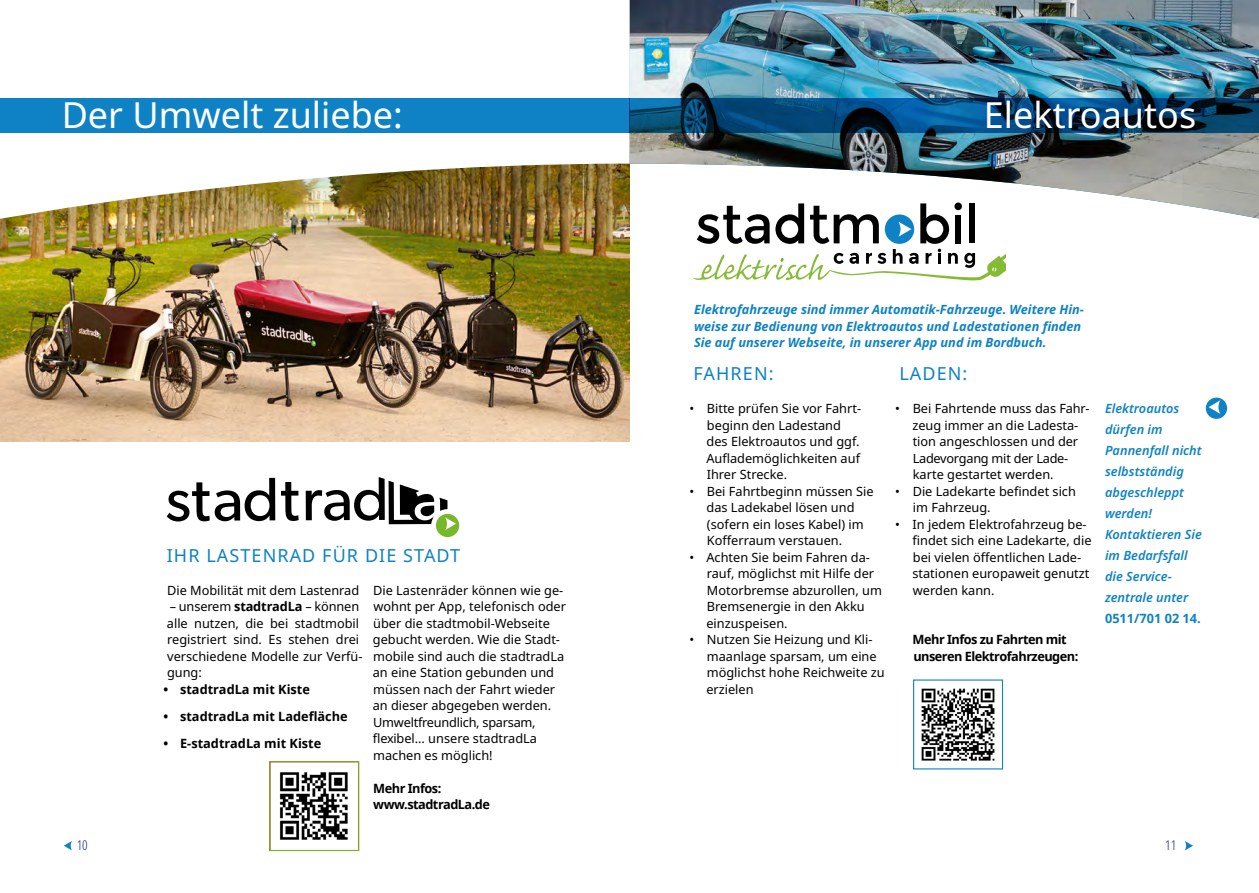
<style>
.page{position:relative;width:1259px;height:893px;background:#fff}
.page>*{position:absolute;margin:0;border:0;box-sizing:border-box;transform-origin:0 0}
.t1{font:36px "Noto Sans";color:#fff}
.t2{font:18px "Noto Sans";letter-spacing:.06em;color:#0e82c5}
.t3{font:300 extra-condensed 13.5px "Noto Sans";color:#283583}
.t4{font:12.75px/16.5px "Noto Sans";color:#000}
.t5{font:italic 700 12.75px/16.5px "Noto Sans";color:#0e82c5}
.t6{font:italic 600 12.75px/21px "Noto Sans";color:#0e82c5}
.t7{font:700 12.75px/16.5px "Noto Sans";letter-spacing:-.04em;color:#000}
.t8{font:700 12.75px "Noto Sans";color:#000}
.t9{font:700 12.75px "Noto Sans";color:#0e82c5}
.s1{font-weight:700}
</style>
<div class="page">
<svg style="left:64px;top:841px;width:8px;height:9px"></svg>
<svg style="left:1185px;top:841px;width:8px;height:9px"></svg>
<div style="left:1205px;top:398px;width:22px;height:21px;background:#0e82c5;border-radius:50%"></div>
<svg style="left:1208px;top:400px;width:12px;height:14px"></svg>
<img style="left:0;top:221px;width:629px;height:221px">
<img style="left:629px;top:0;width:630px;height:218px">
<img style="left:0;top:98px;width:629px;height:123px">
<div style="left:0;top:99px;width:629px;height:34px;background:#0e82c5"></div>
<svg style="left:167px;top:478px;width:108px;height:43px"></svg>
<svg style="left:281px;top:482px;width:18px;height:39px"></svg>
<div style="left:436px;top:514px;width:23px;height:23px;background:#76b82a;border-radius:50%"></div>
<svg style="left:306px;top:477px;width:150px;height:53px"></svg>
<img style="left:280px;top:772px;width:68px;height:68px">
<div style="left:269px;top:761px;width:90px;height:90px;border:1px solid #76b82a"></div>
<img style="left:921px;top:688px;width:74px;height:73px">
<div style="left:913px;top:679px;width:90px;height:90px;border:1px solid #0e82c5"></div>
<svg style="left:629px;top:99px;width:630px;height:34px;background:#033e69"></svg>
<svg style="left:693px;top:203px;width:312px;height:77px"></svg>
<h1 class="t1" style="left:62px;top:89px;width:343px">Der Umwelt zuliebe:</h1>
<h1 class="t1" style="left:984px;top:89px;width:214px">Elektroautos</h1>
<h2 class="t2" style="left:167px;top:543px;width:295px">IHR LASTENRAD FÜR DIE STADT</h2>
<p class="t4" style="left:167px;top:582px;width:193px">Die Mobilität mit dem Lastenrad</p>
<p class="t4" style="left:167px;top:599px;width:196px">– unserem <span class="s1">stadtradLa</span> – können alle nutzen, die bei stadtmobil registriert sind. Es stehen drei verschiedene Modelle zur Verfü&shy;gung:</p>
<p class="t8" style="left:163px;top:681px;width:148px">• stadtradLa mit Kiste</p>
<p class="t8" style="left:163px;top:707px;width:186px">• stadtradLa mit Ladefläche</p>
<p class="t8" style="left:163px;top:734px;width:159px">• E-stadtradLa mit Kiste</p>
<p class="t4" style="left:373px;top:582px;width:195px">Die Lastenräder können wie ge&shy;wohnt per App, telefonisch oder über die stadtmobil-Webseite gebucht werden. Wie die Stadt&shy;mobile sind auch die stadtradLa an eine Station gebunden und müssen nach der Fahrt wieder an dieser abgegeben werden.<br>Umweltfreundlich, sparsam, flexibel… unsere stadtradLa machen es möglich!</p>
<p class="t7" style="left:373px;top:780px;width:118px">Mehr Infos: www.stadtradLa.de</p>
<p class="t5" style="left:694px;top:302px;width:391px">Elektrofahrzeuge sind immer Automatik-Fahrzeuge. Weitere Hin&shy;weise zur Bedienung von Elektroautos und Ladestationen finden<br>Sie auf unserer Webseite, in unserer App und im Bordbuch.</p>
<h2 class="t2" style="left:693px;top:361px;width:82px">FAHREN:</h2>
<p class="t4" style="left:706px;top:401px;width:156px;text-indent:-17px">• Bitte prüfen Sie vor Fahrt&shy;beginn den Ladestand des Elektroautos und ggf.<br>Auflademöglichkeiten auf<br>Ihrer Strecke.</p>
<p class="t4" style="left:706px;top:483px;width:168px;text-indent:-17px">• Bei Fahrtbeginn müssen Sie das Ladekabel lösen und (sofern ein loses Kabel) im<br>Kofferraum verstauen.</p>
<p class="t4" style="left:706px;top:549px;width:177px;text-indent:-17px">• Achten Sie beim Fahren da&shy;rauf, möglichst mit Hilfe der<br>Motorbremse abzurollen, um<br>Bremsenergie in den Akku einzuspeisen.</p>
<p class="t4" style="left:706px;top:632px;width:180px;text-indent:-17px">• Nutzen Sie Heizung und Kli&shy;maanlage sparsam, um eine möglichst hohe Reichweite zu erzielen</p>
<h2 class="t2" style="left:899px;top:361px;width:69px">LADEN:</h2>
<p class="t4" style="left:912px;top:401px;width:179px;text-indent:-17px">• Bei Fahrtende muss das Fahr&shy;zeug immer an die Ladesta&shy;tion angeschlossen und der<br>Ladevorgang mit der Lade&shy;karte gestartet werden.</p>
<p class="t4" style="left:913px;top:483px;width:164px;text-indent:-18px">• Die Ladekarte befindet sich im Fahrzeug.</p>
<p class="t4" style="left:912px;top:516px;width:181px;text-indent:-17px">• In jedem Elektrofahrzeug be&shy;findet sich eine Ladekarte, die bei vielen öffentlichen Lade&shy;stationen europaweit genutzt werden kann.</p>
<p class="t7" style="left:912px;top:631px;width:167px">Mehr Infos zu Fahrten mit unseren Elektrofahrzeugen:</p>
<p class="t6" style="left:1105px;top:398px;width:98px">Elektroautos dürfen im<br>Pannenfall nicht selbstständig abgeschleppt werden!<br>Kontaktieren Sie im Bedarfsfall die Service&shy;zentrale unter</p>
<p class="t9" style="left:1105px;top:609px;width:97px">0511/701 02 14.</p>
<p class="t3" style="left:77px;top:836px;width:13px">10</p>
<p class="t3" style="left:1165px;top:836px;width:13px">11</p>
</div>
